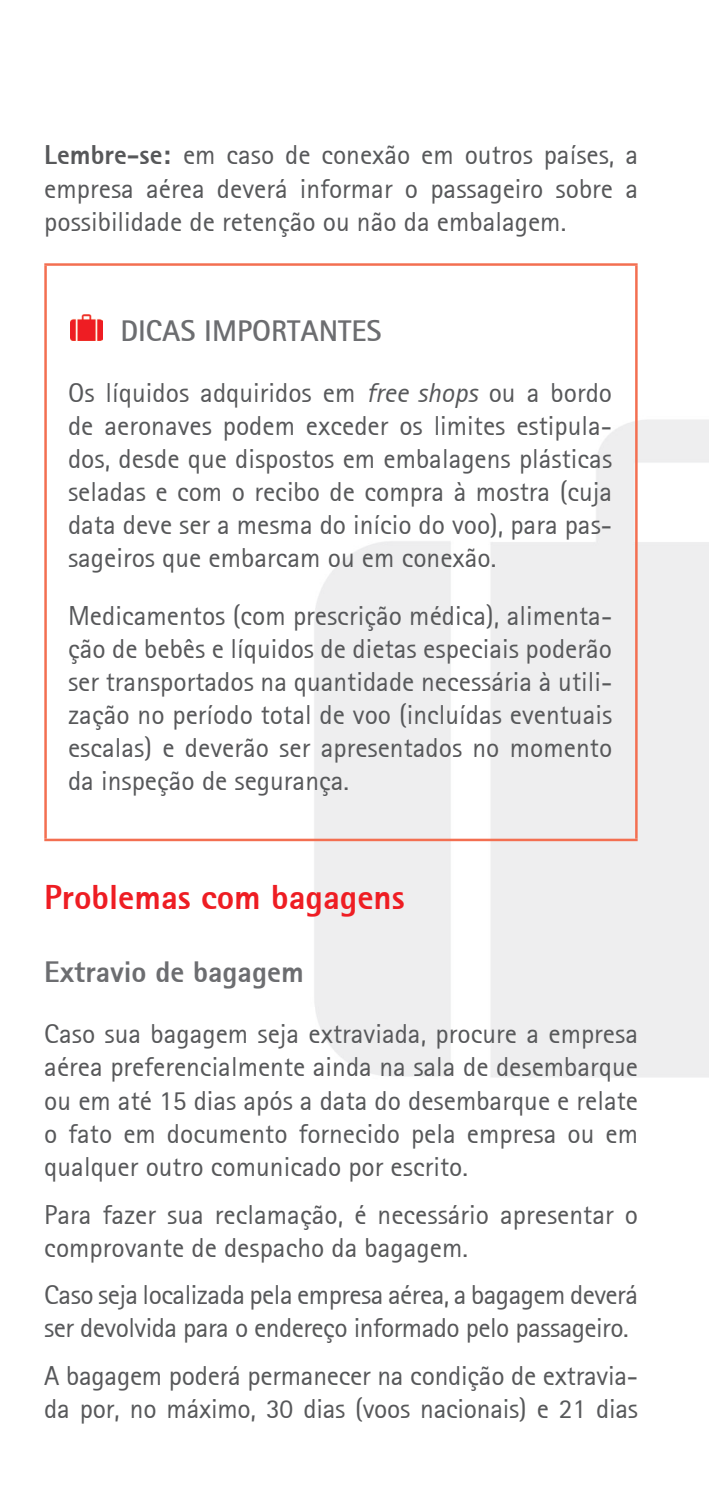
<style>
.page{position:relative;width:709px;height:1489px;background:#fff}
.page>*{position:absolute;margin:0;border:0;box-sizing:border-box;transform-origin:0 0}
.t1{font:800 35px "Rotis Sans Serif";color:#ee1d23}
.t2{font:800 30px "Rotis Sans Serif";color:#6c6d70}
.t3{font:700 30px "Rotis Sans Serif";color:#6c6d70}
.t4{font:27.5px/33px "Rotis Sans Serif";color:#57585a;text-align:justify}
.t5{font:27.5px/33.2px "Rotis Sans Serif";letter-spacing:-.02em;color:#57585a}
.s1{font-weight:800}
.s2{font-style:italic}
</style>
<div class="page">
<img style="left:44px;top:263px;width:665px;height:814px">
<hr style="left:44px;top:263px;width:593px;height:3px;background:#f36f51">
<hr style="left:44px;top:266px;width:3px;height:572px;background:#f36f51">
<hr style="left:635px;top:266px;width:2px;height:572px;background:#f36f51">
<hr style="left:44px;top:838px;width:593px;height:3px;background:#f36f51">
<img style="left:71px;top:314px;width:32px;height:27px">
<p class="t4" style="left:44px;top:137px;width:595px;line-height:33.8px"><span class="s1">Lembre-se:</span> em caso de conexão em outros países, a empresa aérea deverá informar o passageiro sobre a possibilidade de retenção ou não da embalagem.</p>
<p class="t3" style="left:120px;top:311px;width:263px">DICAS IMPORTANTES</p>
<p class="t4" style="left:68px;top:376px;width:545px">Os líquidos adquiridos em <span class="s2">free shops</span> ou a bordo de aeronaves podem exceder os limites estipula&shy;dos, desde que dispostos em embalagens plásticas seladas e com o recibo de compra à mostra (cuja data deve ser a mesma do início do voo), para pas&shy;sageiros que embarcam ou em conexão.</p>
<p class="t4" style="left:68px;top:599px;width:545px">Medicamentos (com prescrição médica), alimenta&shy;ção de bebês e líquidos de dietas especiais poderão ser transportados na quantidade necessária à utili&shy;zação no período total de voo (incluídas eventuais escalas) e deverão ser apresentados no momento da inspeção de segurança.</p>
<p class="t1" style="left:44px;top:875px;width:362px">Problemas com bagagens</p>
<p class="t2" style="left:44px;top:952px;width:261px">Extravio de bagagem</p>
<p class="t4" style="left:44px;top:1016px;width:595px">Caso sua bagagem seja extraviada, procure a empresa aérea preferencialmente ainda na sala de desembarque ou em até 15 dias após a data do desembarque e relate o fato em documento fornecido pela empresa ou em qualquer outro comunicado por escrito.</p>
<p class="t4" style="left:44px;top:1197px;width:595px">Para fazer sua reclamação, é necessário apresentar o comprovante de despacho da bagagem.</p>
<p class="t5" style="left:44px;top:1277px;width:595px">Caso seja localizada pela empresa aérea, a bagagem deverá ser devolvida para o endereço informado pelo passageiro.</p>
<p class="t4" style="left:44px;top:1358px;width:595px">A bagagem poderá permanecer na condição de extravia&shy;da por, no máximo, 30 dias (voos nacionais) e 21 dias</p>
</div>
